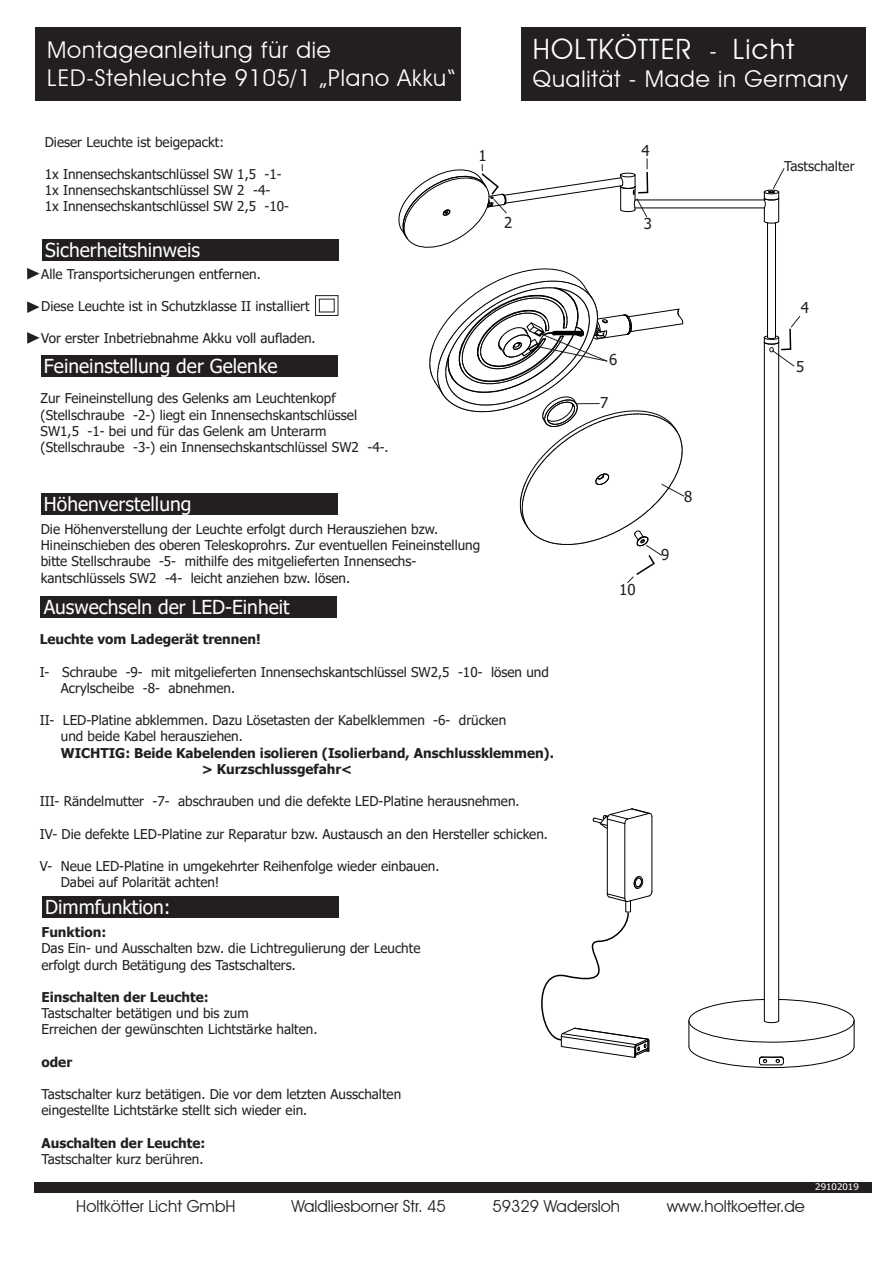
<style>
.page{position:relative;width:893px;height:1263px;background:#fff}
.page>*{position:absolute;margin:0;border:0;box-sizing:border-box;transform-origin:0 0}
.t1{font:28.05px "Avant Garde IT Cby BT";letter-spacing:.04em;color:#fff}
.t2{font:23.1px/27.8px "Avant Garde IT Cby BT";letter-spacing:.04em;color:#fff}
.t3{font:19.2px "Tahoma";color:#fff}
.t4{font:16.5px "Avant Garde IT Cby BT";color:#231f20}
.t5{font:15px "Tahoma";color:#231f20}
.t6{font:13.5px/16.2px "Tahoma";color:#231f20}
.t7{font:700 13.5px/16.2px "Tahoma";color:#231f20}
.t8{font:9px "Tahoma";color:#fff;scale:1.11 1}
.s1{font-size:23.1px}
</style>
<div class="page">
<div style="left:35px;top:27px;width:426px;height:73px;background:#231f20"></div>
<div style="left:521px;top:27px;width:345px;height:74px;background:#231f20"></div>
<div style="left:34px;top:1182px;width:838px;height:10px;background:#231f20"></div>
<div style="left:42px;top:239px;width:297px;height:22px;background:#231f20"></div>
<div style="left:41px;top:355px;width:297px;height:21px;background:#231f20"></div>
<div style="left:315px;top:295px;width:23px;height:21px;border:1px solid #231f20"></div>
<div style="left:319px;top:299px;width:16px;height:13px;border:1px solid #231f20"></div>
<svg style="left:27px;top:268px;width:13px;height:11px"></svg>
<svg style="left:27px;top:301px;width:13px;height:12px"></svg>
<div style="left:41px;top:596px;width:296px;height:22px;background:#231f20"></div>
<div style="left:41px;top:493px;width:297px;height:21px;background:#231f20"></div>
<svg style="left:430px;top:268px;width:255px;height:315px"></svg>
<hr style="left:607px;top:819px;width:1px;height:75px;background:#000">
<hr style="left:625px;top:823px;width:1px;height:75px;background:#000">
<hr style="left:652px;top:816px;width:1px;height:75px;background:#000">
<hr style="left:635px;top:208px;width:129px;height:1px;background:#000">
<hr style="left:635px;top:200px;width:129px;height:1px;background:#000">
<hr style="left:764px;top:342px;width:1px;height:679px;background:#000">
<hr style="left:778px;top:342px;width:1px;height:679px;background:#000">
<hr style="left:767px;top:223px;width:1px;height:115px;background:#000">
<hr style="left:775px;top:223px;width:1px;height:115px;background:#000">
<svg style="left:688px;top:999px;width:167px;height:69px"></svg>
<svg style="left:593px;top:808px;width:59px;height:20px"></svg>
<svg style="left:764px;top:168px;width:21px;height:56px"></svg>
<svg style="left:398px;top:158px;width:251px;height:90px"></svg>
<svg style="left:763px;top:316px;width:37px;height:51px"></svg>
<div style="left:42px;top:896px;width:297px;height:21px;background:#231f20"></div>
<svg style="left:541px;top:875px;width:111px;height:183px"></svg>
<svg style="left:27px;top:332px;width:13px;height:12px"></svg>
<h2 class="t2" style="left:47px;top:36px;width:409px">Montageanleitung für die<br>LED-Stehleuchte 9105/1 „Plano Akku“</h2>
<h1 class="t1" style="left:533px;top:32px;width:263px">HOLTKÖTTER <span class="s1">-</span> Licht</h1>
<h2 class="t2" style="left:533px;top:64px;width:316px">Qualität - Made in Germany</h2>
<p class="t6" style="left:45px;top:134px;width:181px">Dieser Leuchte ist beigepackt:</p>
<p class="t6" style="left:45px;top:167px;width:246px">1x Innensechskantschlüssel SW 1,5 -1-<br>1x Innensechskantschlüssel SW 2 -4-<br>1x Innensechskantschlüssel SW 2,5 -10-</p>
<h3 class="t3" style="left:45px;top:238px;width:156px">Sicherheitshinweis</h3>
<p class="t6" style="left:41px;top:266px;width:221px">Alle Transportsicherungen entfernen.</p>
<p class="t6" style="left:41px;top:299px;width:270px">Diese Leuchte ist in Schutzklasse II installiert</p>
<p class="t6" style="left:41px;top:331px;width:276px">Vor erster Inbetriebnahme Akku voll aufladen.</p>
<h3 class="t3" style="left:44px;top:353px;width:235px">Feineinstellung der Gelenke</h3>
<p class="t6" style="left:41px;top:391px;width:350px">Zur Feineinstellung des Gelenks am Leuchtenkopf (Stellschraube -2-) liegt ein Innensechskantschlüssel SW1,5 -1- bei und für das Gelenk am Unterarm (Stellschraube -3-) ein Innensechskantschlüssel SW2 -4-.</p>
<p class="t5" style="left:479px;top:145px;width:10px">1</p>
<h3 class="t3" style="left:44px;top:491px;width:149px">Höhenverstellung</h3>
<p class="t6" style="left:41px;top:522px;width:441px">Die Höhenverstellung der Leuchte erfolgt durch Herausziehen bzw.<br>Hineinschieben des oberen Teleskoprohrs. Zur eventuellen Feineinstellung bitte Stellschraube -5- mithilfe des mitgelieferten Innensechs&shy;kantschlüssels SW2 -4- leicht anziehen bzw. lösen.</p>
<p class="t5" style="left:504px;top:213px;width:10px">2</p>
<h3 class="t3" style="left:44px;top:594px;width:247px">Auswechseln der LED-Einheit</h3>
<p class="t7" style="left:40px;top:632px;width:223px">Leuchte vom Ladegerät trennen!</p>
<p class="t6" style="left:61px;top:664px;width:490px;text-indent:-21px">I- Schraube -9- mit mitgelieferten Innensechskantschlüssel SW2,5 -10- lösen und<br>Acrylscheibe -8- abnehmen.</p>
<p class="t6" style="left:61px;top:713px;width:447px;text-indent:-21px">II- LED-Platine abklemmen. Dazu Lösetasten der Kabelklemmen -6- drücken und beide Kabel herausziehen.</p>
<p class="t7" style="left:202px;top:745px;width:354px;text-indent:-141px">WICHTIG: Beide Kabelenden isolieren (Isolierband, Anschlussklemmen). &gt; Kurzschlussgefahr&lt;</p>
<p class="t6" style="left:40px;top:794px;width:481px">III- Rändelmutter -7- abschrauben und die defekte LED-Platine herausnehmen.</p>
<p class="t6" style="left:40px;top:826px;width:510px">IV- Die defekte LED-Platine zur Reparatur bzw. Austausch an den Hersteller schicken.</p>
<p class="t6" style="left:61px;top:859px;width:380px;text-indent:-21px">V- Neue LED-Platine in umgekehrter Reihenfolge wieder einbauen.<br>Dabei auf Polarität achten!</p>
<h3 class="t3" style="left:45px;top:894px;width:127px">Dimmfunktion:</h3>
<p class="t7" style="left:41px;top:925px;width:66px">Funktion:</p>
<p class="t6" style="left:41px;top:941px;width:380px">Das Ein- und Ausschalten bzw. die Lichtregulierung der Leuchte erfolgt durch Betätigung des Tastschalters.</p>
<p class="t7" style="left:41px;top:989px;width:169px">Einschalten der Leuchte:</p>
<p class="t6" style="left:41px;top:1006px;width:277px">Tastschalter betätigen und bis zum<br>Erreichen der gewünschten Lichtstärke halten.</p>
<p class="t7" style="left:41px;top:1054px;width:32px">oder</p>
<p class="t6" style="left:41px;top:1087px;width:361px">Tastschalter kurz betätigen. Die vor dem letzten Ausschalten eingestellte Lichtstärke stellt sich wieder ein.</p>
<p class="t7" style="left:41px;top:1135px;width:165px">Auschalten der Leuchte:</p>
<p class="t6" style="left:41px;top:1152px;width:164px">Tastschalter kurz berühren.</p>
<p class="t5" style="left:641px;top:141px;width:10px">4</p>
<p class="t5" style="left:644px;top:214px;width:10px">3</p>
<p class="t5" style="left:609px;top:350px;width:10px">6</p>
<p class="t5" style="left:600px;top:393px;width:10px">7</p>
<p class="t5" style="left:619px;top:579px;width:18px">10</p>
<p class="t5" style="left:684px;top:486px;width:10px">8</p>
<p class="t5" style="left:661px;top:545px;width:10px">9</p>
<p class="t6" style="left:784px;top:159px;width:72px">Tastschalter</p>
<p class="t5" style="left:801px;top:298px;width:10px">4</p>
<p class="t5" style="left:796px;top:357px;width:10px">5</p>
<p class="t8" style="left:815px;top:1181px;width:41px">29102019</p>
<p class="t4" style="left:76px;top:1196px;width:161px">Holtkötter Licht GmbH</p>
<p class="t4" style="left:291px;top:1196px;width:156px">Waldliesborner Str. 45</p>
<p class="t4" style="left:492px;top:1196px;width:129px">59329 Wadersloh</p>
<p class="t4" style="left:667px;top:1196px;width:140px">www.holtkoetter.de</p>
</div>
